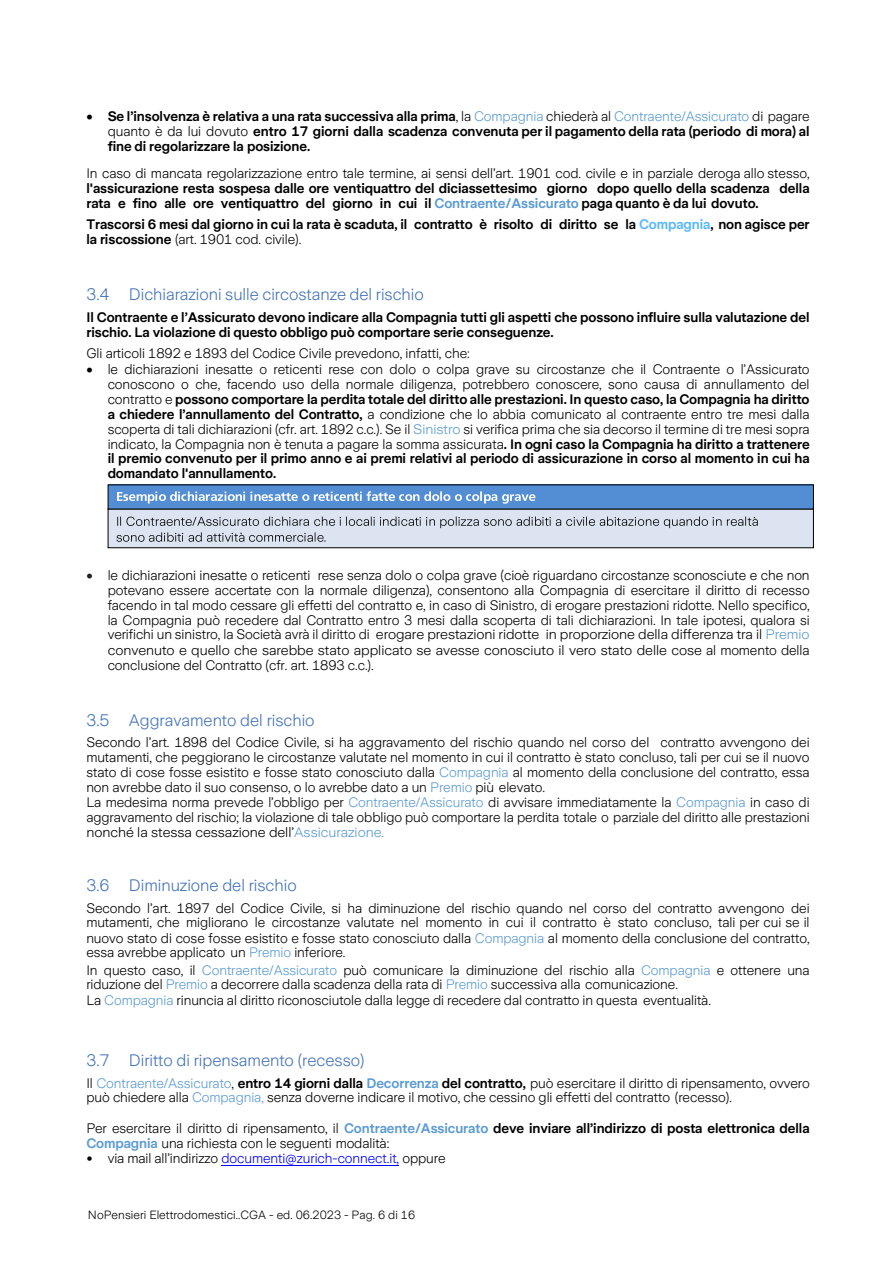
<style>
.page{position:relative;width:893px;height:1263px;background:#fff}
.page>*{position:absolute;margin:0;border:0;box-sizing:border-box;transform-origin:0 0}
.t1{font:300 16.5px "Zurich Sans";color:#4373b9}
.t2{font:300 13.65px/15px "Zurich Sans";letter-spacing:-.005em;color:#000}
.t3{font:600 13.65px/15px "Zurich Sans";letter-spacing:-.005em;color:#000}
.t4{font:300 13.65px "Zurich Sans";letter-spacing:-.005em;color:#00f}
.t5{font:300 11.85px "Zurich Sans";letter-spacing:.005em;color:#000}
.s1{font-weight:300}
.s2{font-weight:300;color:#5b9bd3}
.s3{color:#5b9bd3}
.s4{color:#57b6ff}
.s5{font-weight:600}
.s6{color:#231f20}
.s7{font-weight:600;color:#5b9bd3}
.s8{font-family:"Frutiger";font-size:12.6px;color:#000}
.s9{color:#000}
</style>
<div class="page">
<hr style="left:221px;top:1165px;width:178px;height:1px;background:#00f">
<img style="left:108px;top:509px;width:705px;height:38px">
<svg style="left:116px;top:517px;width:642px;height:25px;background:#c4ccd7"></svg>
<div style="left:108px;top:485px;width:705px;height:24px;background:#538dd3"></div>
<svg style="left:117px;top:491px;width:418px;height:13px"></svg>
<p class="t3" style="left:108px;top:109px;width:703px;text-align:justify;text-indent:-21px">• Se l’insolvenza è relativa a una rata successiva alla prima<span class="s1">, la</span> <span class="s2">Compagnia</span> <span class="s1">chiederà al</span> <span class="s2">Contraente/Assicurato</span> <span class="s1">di pagare quanto è da lui dovuto</span> entro 17 giorni dalla scadenza convenuta per il pagamento della rata (periodo di mora) al fine di regolarizzare la posizione.</p>
<p class="t2" style="left:86px;top:166px;width:725px">In caso di mancata regolarizzazione entro tale termine, ai sensi dell’art. 1901 cod. civile e in parziale deroga allo stesso,</p>
<p class="t3" style="left:86px;top:181px;width:725px">l'assicurazione resta sospesa dalle ore ventiquattro del diciassettesimo giorno dopo quello della scadenza della rata e fino alle ore ventiquattro del giorno in cui il <span class="s3">Contraente/Assicurato</span> paga quanto è da lui dovuto.</p>
<p class="t3" style="left:86px;top:216px;width:725px">Trascorsi 6 mesi dal giorno in cui la rata è scaduta, il contratto è risolto di diritto se la <span class="s4">Compagnia</span>, non agisce per la riscossione <span class="s1">(art. 1901 cod. civile).</span></p>
<p class="t1" style="left:86px;top:285px;width:339px">3.4 Dichiarazioni sulle circostanze del rischio</p>
<p class="t3" style="left:86px;top:309px;width:725px">Il Contraente e l’Assicurato devono indicare alla Compagnia tutti gli aspetti che possono influire sulla valutazione del rischio. La violazione di questo obbligo può comportare serie conseguenze.</p>
<p class="t2" style="left:86px;top:345px;width:385px">Gli articoli 1892 e 1893 del Codice Civile prevedono, infatti, che:</p>
<p class="t2" style="left:108px;top:362px;width:704px;text-align:justify;text-indent:-21px">• le dichiarazioni inesatte o reticenti rese con dolo o colpa grave su circostanze che il Contraente o l’Assicurato conoscono o che, facendo uso della normale diligenza, potrebbero conoscere, sono causa di annullamento del contratto e <span class="s5">possono comportare la perdita totale del diritto alle prestazioni. In questo caso, la Compagnia ha diritto a chiedere l’annullamento del Contratto,</span> a condizione che lo abbia comunicato al contraente entro tre mesi dalla scoperta di tali dichiarazioni (cfr. art. 1892 c.c.). Se il <span class="s3">Sinistro</span> si verifica prima che sia decorso il termine di tre mesi sopra indicato, la Compagnia non è tenuta a pagare la somma assicurata<span class="s5">. In ogni caso la Compagnia ha diritto a trattenere il premio convenuto per il primo anno e ai premi relativi al periodo di assicurazione in corso al momento in cui ha domandato l'annullamento.</span></p>
<p class="t2" style="left:108px;top:568px;width:703px;text-align:justify;text-indent:-21px"><span class="s6">•</span> le dichiarazioni inesatte o reticenti rese senza dolo o colpa grave (cioè riguardano circostanze sconosciute e che non potevano essere accertate con la normale diligenza), consentono alla Compagnia di esercitare il diritto di recesso facendo in tal modo cessare gli effetti del contratto e, in caso di Sinistro, di erogare prestazioni ridotte. Nello specifico, la Compagnia può recedere dal Contratto entro 3 mesi dalla scoperta di tali dichiarazioni. In tale ipotesi, qualora si verifichi un sinistro, la Società avrà il diritto di erogare prestazioni ridotte in proporzione della differenza tra il <span class="s3">Premio </span>convenuto e quello che sarebbe stato applicato se avesse conosciuto il vero stato delle cose al momento della conclusione del Contratto (cfr. art. 1893 c.c.).</p>
<p class="t1" style="left:86px;top:711px;width:230px">3.5 Aggravamento del rischio</p>
<p class="t2" style="left:86px;top:735px;width:725px">Secondo l’art. 1898 del Codice Civile, si ha aggravamento del rischio quando nel corso del contratto avvengono dei mutamenti, che peggiorano le circostanze valutate nel momento in cui il contratto è stato concluso, tali per cui se il nuovo stato di cose fosse esistito e fosse stato conosciuto dalla <span class="s3">Compagnia</span> al momento della conclusione del contratto, essa non avrebbe dato il suo consenso, o lo avrebbe dato a un <span class="s3">Premio</span> più elevato.<br>La medesima norma prevede l’obbligo per <span class="s3">Contraente/Assicurato</span> di avvisare immediatamente la <span class="s3">Compagnia</span> in caso di aggravamento del rischio; la violazione di tale obbligo può comportare la perdita totale o parziale del diritto alle prestazioni nonché la stessa cessazione dell’<span class="s3">Assicurazione.</span></p>
<p class="t1" style="left:86px;top:876px;width:212px">3.6 Diminuzione del rischio</p>
<p class="t2" style="left:86px;top:900px;width:725px;text-align:justify">Secondo l’art. 1897 del Codice Civile, si ha diminuzione del rischio quando nel corso del contratto avvengono dei mutamenti, che migliorano le circostanze valutate nel momento in cui il contratto è stato concluso, tali per cui se il nuovo stato di cose fosse esistito e fosse stato conosciuto dalla <span class="s3">Compagnia</span> al momento della conclusione del contratto, essa avrebbe applicato un <span class="s3">Premio</span> inferiore.</p>
<p class="t2" style="left:86px;top:962px;width:725px">In questo caso, il <span class="s3">Contraente/Assicurato</span> può comunicare la diminuzione del rischio alla <span class="s3">Compagnia</span> e ottenere una riduzione del <span class="s3">Premio</span> a decorrere dalla scadenza della rata di <span class="s3">Premio</span> successiva alla comunicazione.<br>La <span class="s3">Compagnia</span> rinuncia al diritto riconosciutole dalla legge di recedere dal contratto in questa eventualità.</p>
<p class="t1" style="left:86px;top:1051px;width:280px">3.7 Diritto di ripensamento (recesso)</p>
<p class="t2" style="left:86px;top:1076px;width:725px">Il <span class="s3">Contraente/Assicurato</span>, <span class="s5">entro 14 giorni dalla</span> <span class="s7">Decorrenza</span> <span class="s5">del contratto,</span> può esercitare il diritto di ripensamento, ovvero può chiedere alla <span class="s3">Compagnia,</span> senza doverne indicare il motivo, che cessino gli effetti del contratto (recesso).</p>
<p class="t2" style="left:86px;top:1121px;width:725px">Per esercitare il diritto di ripensamento, il <span class="s7">Contraente/Assicurato</span> <span class="s5">deve inviare all’indirizzo di posta elettronica della<br></span><span class="s7">Compagnia</span> una richiesta con le seguenti modalità:</p>
<p class="t4" style="left:86px;top:1151px;width:361px"><span class="s8">•</span> <span class="s9">via mail all’indirizzo</span> documenti@zurich-connect.it, <span class="s9">oppure</span></p>
<p class="t5" style="left:88px;top:1209px;width:329px">NoPensieri Elettrodomestici..CGA - ed. 06.2023 - Pag. 6 di 16</p>
</div>
